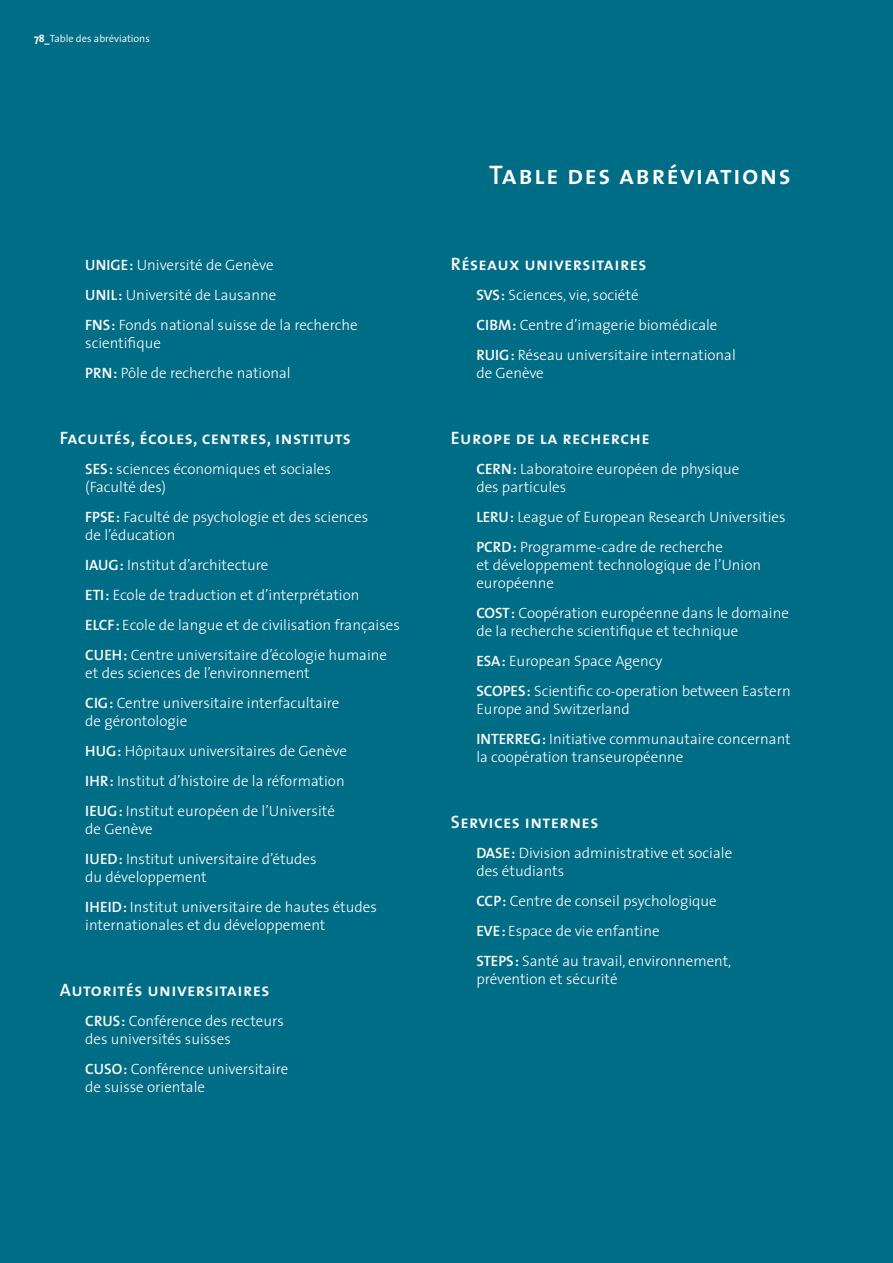
<style>
.page{position:relative;width:893px;height:1263px;background:#006d86}
.page>*{position:absolute;margin:0;border:0;box-sizing:border-box;transform-origin:0 0}
.t1{font:27px "The Sans Semi Bold Caps";letter-spacing:.05em;color:#fff}
.t2{font:18px "The Sans Semi Bold Caps";letter-spacing:.025em;color:#fff}
.t3{font:300 15px/30px "The Sans";color:#fff}
.t4{font:300 10.5px "The Sans";color:#fff}
.s1{font-weight:700}
.s2{font-weight:600}
</style>
<div class="page">
<p class="t4" style="left:34px;top:29px;width:117px"><span class="s1">78_</span>Table des abréviations</p>
<p class="t3" style="left:85px;top:250px;width:274px"><span class="s2">UNIGE :</span> Université de Genève<br><span class="s2">UNIL :</span> Université de Lausanne<br><span class="s2">FNS :</span> Fonds national suisse de la recherche</p>
<p class="t3" style="left:85px;top:328px;width:207px">scientifique<br><span class="s2">PRN :</span> Pôle de recherche national</p>
<p class="t2" style="left:60px;top:423px;width:293px">Facultés, écoles, centres, instituts</p>
<p class="t3" style="left:85px;top:460px;width:247px;line-height:18px"><span class="s2">SES :</span> sciences économiques et sociales (Faculté des)</p>
<p class="t3" style="left:85px;top:508px;width:285px;line-height:18px"><span class="s2">FPSE :</span> Faculté de psychologie et des sciences de l’éducation</p>
<p class="t3" style="left:85px;top:550px;width:316px"><span class="s2">IAUG :</span> Institut d’architecture<br><span class="s2">ETI :</span> Ecole de traduction et d’interprétation<br><span class="s2">ELCF :</span> Ecole de langue et de civilisation françaises <span class="s2">CUEH :</span> Centre universitaire d’écologie humaine</p>
<p class="t3" style="left:85px;top:658px;width:256px">et des sciences de l’environnement<br><span class="s2">CIG :</span> Centre universitaire interfacultaire</p>
<p class="t3" style="left:85px;top:706px;width:263px">de gérontologie<br><span class="s2">HUG :</span> Hôpitaux universitaires de Genève <span class="s2">IHR :</span> Institut d’histoire de la réformation <span class="s2">IEUG :</span> Institut européen de l’Université</p>
<p class="t3" style="left:85px;top:814px;width:233px">de Genève<br><span class="s2">IUED :</span> Institut universitaire d’études</p>
<p class="t3" style="left:85px;top:862px;width:293px">du développement<br><span class="s2">IHEID :</span> Institut universitaire de hautes études</p>
<p class="t3" style="left:85px;top:910px;width:242px">internationales et du développement</p>
<p class="t2" style="left:60px;top:975px;width:211px">Autorités universitaires</p>
<p class="t3" style="left:85px;top:1012px;width:200px;line-height:18px"><span class="s2">CRUS :</span> Conférence des recteurs des universités suisses</p>
<p class="t3" style="left:85px;top:1060px;width:205px;line-height:18px"><span class="s2">CUSO :</span> Conférence universitaire de suisse orientale</p>
<h1 class="t1" style="left:489px;top:152px;width:303px">Table des abréviations</h1>
<p class="t2" style="left:451px;top:249px;width:197px">Réseaux universitaires</p>
<p class="t3" style="left:476px;top:280px;width:261px"><span class="s2">SVS :</span> Sciences, vie, société<br><span class="s2">CIBM :</span> Centre d’imagerie biomédicale<br><span class="s2">RUIG :</span> Réseau universitaire international</p>
<p class="t3" style="left:476px;top:358px;width:69px">de Genève</p>
<p class="t2" style="left:451px;top:423px;width:200px">Europe de la recherche</p>
<p class="t3" style="left:476px;top:460px;width:265px;line-height:18px"><span class="s2">CERN :</span> Laboratoire européen de physique des particules</p>
<p class="t3" style="left:476px;top:502px;width:311px"><span class="s2">LERU :</span> League of European Research Universities<br><span class="s2">PCRD :</span> Programme-cadre de recherche</p>
<p class="t3" style="left:476px;top:556px;width:286px;line-height:18px">et développement technologique de l’Union européenne</p>
<p class="t3" style="left:476px;top:604px;width:314px;line-height:18px"><span class="s2">COST :</span> Coopération européenne dans le domaine de la recherche scientifique et technique</p>
<p class="t3" style="left:476px;top:646px;width:316px"><span class="s2">ESA :</span> European Space Agency<br><span class="s2">SCOPES :</span> Scientific co-operation between Eastern</p>
<p class="t3" style="left:476px;top:694px;width:316px">Europe and Switzerland<br><span class="s2">INTERREG :</span> Initiative communautaire concernant</p>
<p class="t3" style="left:476px;top:742px;width:208px">la coopération transeuropéenne</p>
<p class="t2" style="left:451px;top:807px;width:149px">Services internes</p>
<p class="t3" style="left:476px;top:844px;width:257px;line-height:18px"><span class="s2">DASE :</span> Division administrative et sociale des étudiants</p>
<p class="t3" style="left:476px;top:886px;width:256px"><span class="s2">CCP :</span> Centre de conseil psychologique<br><span class="s2">EVE :</span> Espace de vie enfantine<br><span class="s2">STEPS :</span> Santé au travail, environnement,</p>
<p class="t3" style="left:476px;top:964px;width:143px">prévention et sécurité</p>
</div>
